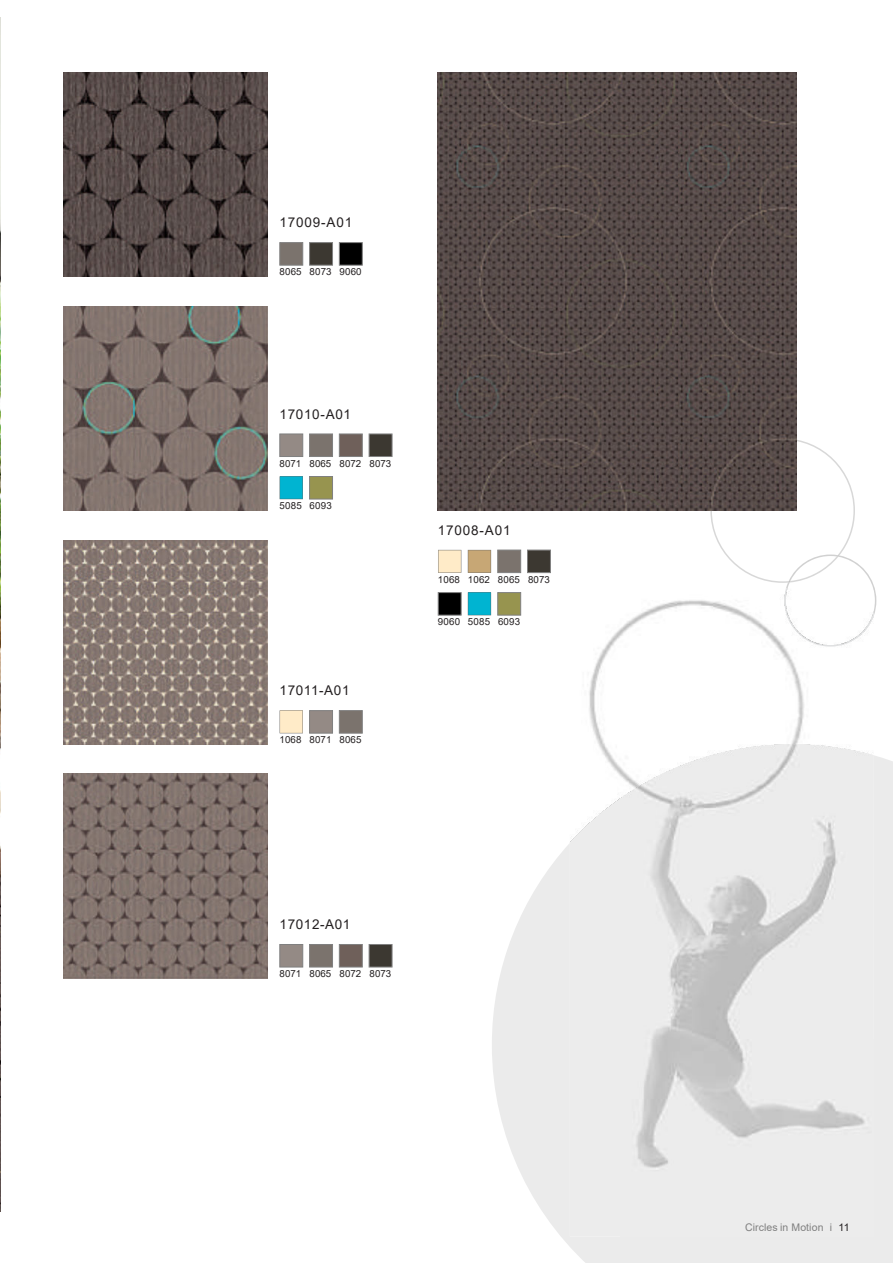
<style>
.page{position:relative;width:893px;height:1263px;background:#fff}
.page>*{position:absolute;margin:0;border:0;box-sizing:border-box;transform-origin:0 0}
.t1{font:13.5px "Arial";letter-spacing:.05em;color:#231f20}
.t2{font:10.5px "Arial";letter-spacing:.01em;color:#808080}
.t3{font:9.75px "Arial";letter-spacing:.01em;color:#231f20}
.s1{color:#231f20}
</style>
<div class="page">
<svg style="left:710px;top:438px;width:166px;height:177px"></svg>
<img style="left:0;top:17px;width:1px;height:1195px">
<img style="left:438px;top:72px;width:358px;height:438px">
<img style="left:589px;top:588px;width:247px;height:167px">
<img style="left:784px;top:588px;width:90px;height:58px">
<svg style="left:492px;top:755px;width:401px;height:508px;fill:#ebebeb"></svg>
<img style="left:620px;top:744px;width:254px;height:492px">
<div style="left:570px;top:798px;width:51px;height:438px;background:#ececec"></div>
<img style="left:64px;top:72px;width:204px;height:204px">
<div style="left:280px;top:242px;width:23px;height:23px;background:#7b736d;border:1px solid #808080"></div>
<div style="left:309px;top:242px;width:24px;height:23px;background:#3c3831;border:1px solid #808080"></div>
<div style="left:339px;top:242px;width:23px;height:23px;background:#000;border:1px solid #808080"></div>
<img style="left:64px;top:306px;width:204px;height:204px">
<img style="left:64px;top:540px;width:204px;height:204px">
<img style="left:64px;top:774px;width:204px;height:204px">
<svg style="left:280px;top:710px;width:23px;height:23px"></svg>
<div style="left:309px;top:710px;width:24px;height:23px;background:#948a85;border:1px solid #808080"></div>
<div style="left:339px;top:710px;width:23px;height:23px;background:#7b736d;border:1px solid #808080"></div>
<div style="left:280px;top:944px;width:23px;height:23px;background:#948a85;border:1px solid #808080"></div>
<div style="left:309px;top:944px;width:24px;height:23px;background:#7b736d;border:1px solid #808080"></div>
<div style="left:339px;top:944px;width:23px;height:23px;background:#6f605a;border:1px solid #808080"></div>
<div style="left:369px;top:944px;width:23px;height:23px;background:#3c3831;border:1px solid #808080"></div>
<svg style="left:438px;top:550px;width:23px;height:23px"></svg>
<svg style="left:468px;top:550px;width:23px;height:23px"></svg>
<div style="left:497px;top:550px;width:24px;height:23px;background:#7b736d;border:1px solid #808080"></div>
<div style="left:527px;top:550px;width:24px;height:23px;background:#3c3831;border:1px solid #808080"></div>
<div style="left:438px;top:592px;width:23px;height:23px;background:#000;border:1px solid #808080"></div>
<svg style="left:468px;top:592px;width:23px;height:23px"></svg>
<div style="left:497px;top:592px;width:24px;height:23px;background:#97944f;border:1px solid #808080"></div>
<div style="left:280px;top:434px;width:23px;height:23px;background:#948a85;border:1px solid #808080"></div>
<div style="left:309px;top:434px;width:24px;height:23px;background:#7b736d;border:1px solid #808080"></div>
<div style="left:339px;top:434px;width:23px;height:23px;background:#6f605a;border:1px solid #808080"></div>
<div style="left:369px;top:434px;width:23px;height:23px;background:#3c3831;border:1px solid #808080"></div>
<svg style="left:280px;top:476px;width:23px;height:23px"></svg>
<div style="left:309px;top:476px;width:24px;height:23px;background:#97944f;border:1px solid #808080"></div>
<h1 class="t1" style="left:280px;top:218px;width:74px">17009-A01</h1>
<p class="t3" style="left:280px;top:268px;width:84px">8065 8073 9060</p>
<h1 class="t1" style="left:280px;top:409px;width:73px">17010-A01</h1>
<p class="t3" style="left:280px;top:460px;width:113px">8071 8065 8072 8073</p>
<p class="t3" style="left:280px;top:502px;width:54px">5085 6093</p>
<h1 class="t1" style="left:280px;top:686px;width:71px">17011-A01</h1>
<p class="t3" style="left:280px;top:736px;width:83px">1068 8071 8065</p>
<h1 class="t1" style="left:438px;top:525px;width:74px">17008-A01</h1>
<p class="t3" style="left:438px;top:576px;width:113px">1068 1062 8065 8073</p>
<p class="t3" style="left:438px;top:618px;width:84px">9060 5085 6093</p>
<h1 class="t1" style="left:280px;top:919px;width:72px">17012-A01</h1>
<p class="t3" style="left:280px;top:970px;width:113px">8071 8065 8072 8073</p>
<p class="t2" style="left:745px;top:1223px;width:106px">Circles in Motion i <span class="s1">11</span></p>
</div>
